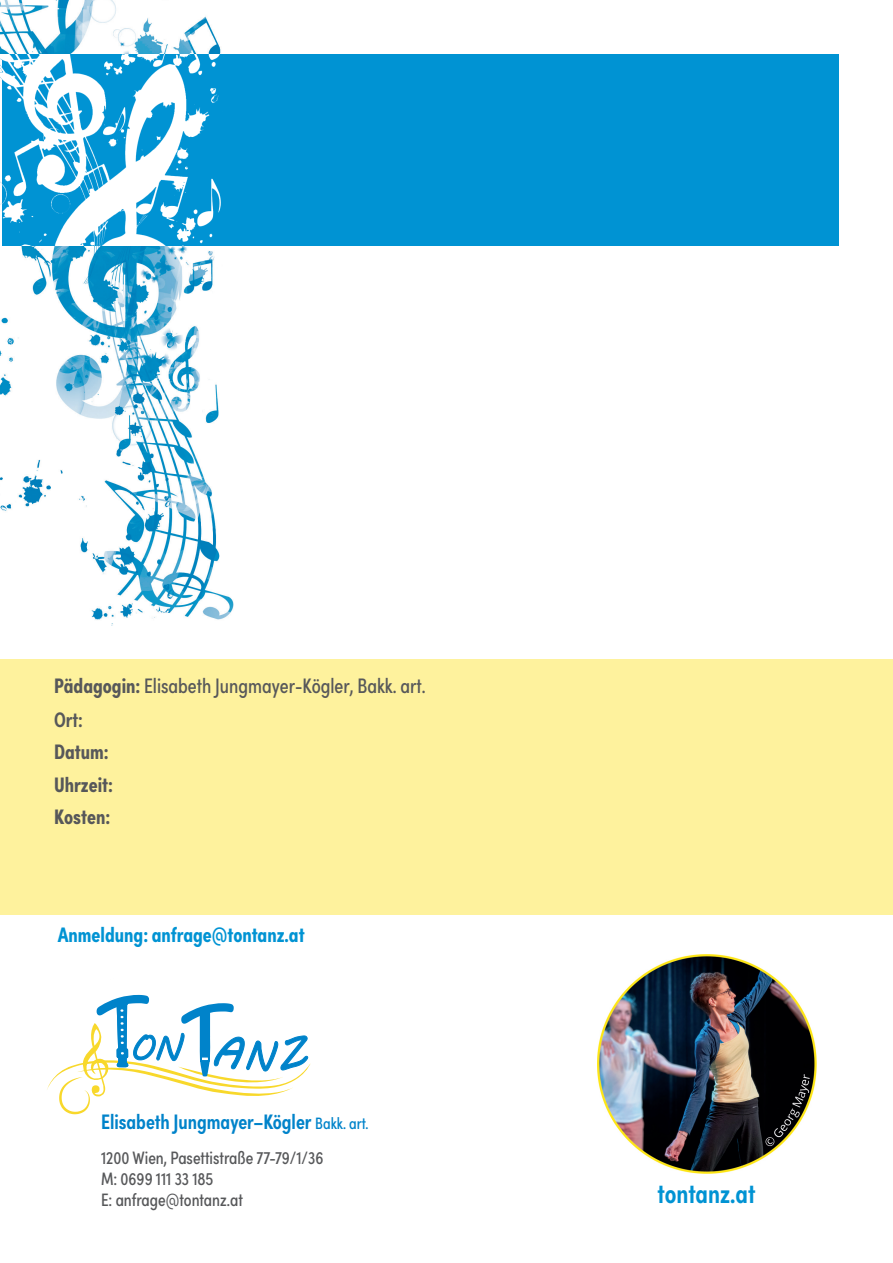
<style>
.page{position:relative;width:893px;height:1263px;background:#fff}
.page>*{position:absolute;margin:0;border:0;box-sizing:border-box;transform-origin:0 0}
.t1{font:600 27px "Sofia Pro Condensed";color:#0093d3}
.t2{font:21px/33.9px "Sofia Pro Condensed";color:#57585a}
.t3{font:600 21px "Sofia Pro Condensed";color:#0083ca}
.t4{font:700 21px "Sofia Pro Condensed";color:#0093d3}
.t5{font:700 21px/32.1px "Sofia Pro Condensed";color:#57585a}
.t6{font:18px/21px "Sofia Pro Condensed";color:#57585a}
.s1{font-weight:700}
.s2{font-weight:600}
.s3{font-weight:400;font-size:16.5px}
</style>
<div class="page">
<div style="left:0;top:659px;width:893px;height:255px;background:#fef29d"></div>
<img style="left:0;top:0;width:250px;height:626px">
<img style="left:597px;top:954px;width:220px;height:220px">
<div style="left:2px;top:54px;width:837px;height:191px;background:#0093d3"></div>
<img style="left:0;top:54px;width:221px;height:191px">
<svg style="left:47px;top:995px;width:263px;height:119px"></svg>
<p class="t2" style="left:54px;top:668px;width:373px"><span class="s1">Pädagogin:</span> Elisabeth Jungmayer-Kögler, Bakk. art.<br><span class="s2">Ort:</span></p>
<p class="t5" style="left:54px;top:734px;width:61px">Datum:<br>Uhrzeit:<br>Kosten:</p>
<p class="t4" style="left:58px;top:918px;width:248px">Anmeldung: anfrage@tontanz.at</p>
<p class="t3" style="left:101px;top:1105px;width:269px">Elisabeth Jungmayer–Kögler <span class="s3">Bakk. art.</span></p>
<p class="t6" style="left:101px;top:1146px;width:224px">1200 Wien, Pasettistraße 77-79/1/36<br>M: 0699 111 33 185<br>E: anfrage@tontanz.at</p>
<h1 class="t1" style="left:658px;top:1173px;width:99px">tontanz.at</h1>
</div>
